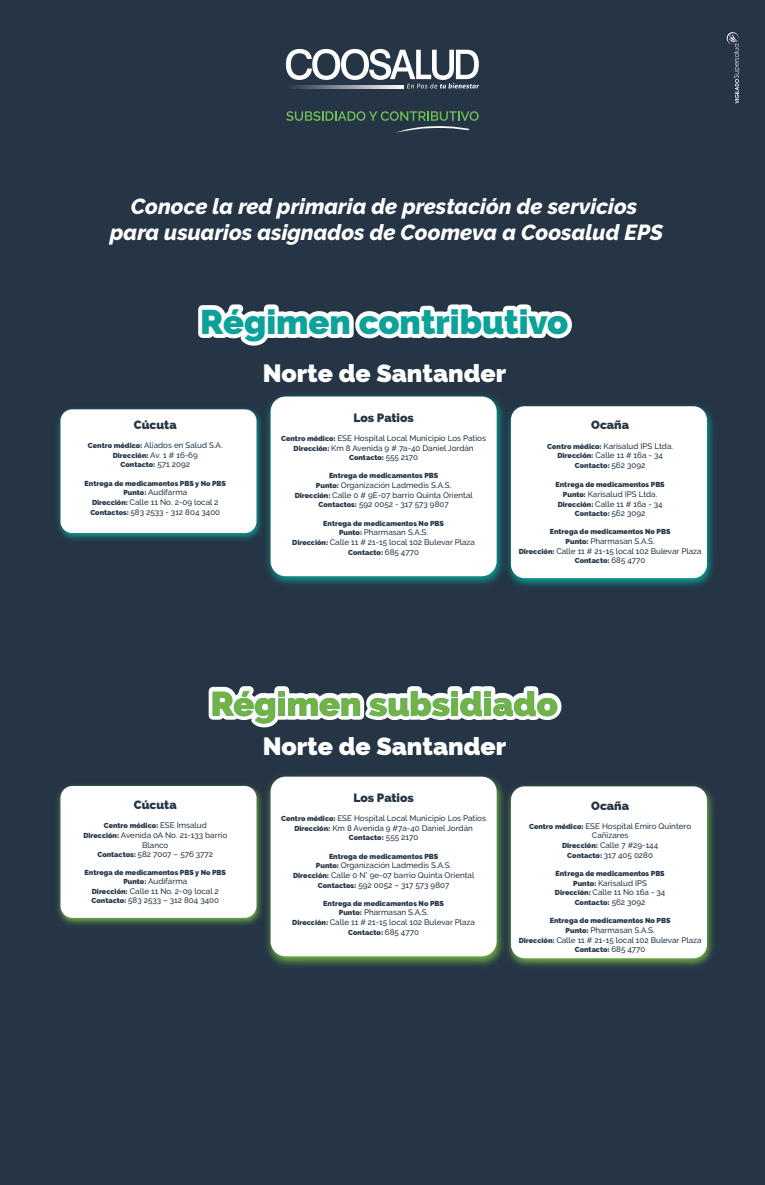
<style>
.page{position:relative;width:765px;height:1185px;background:#253546}
.page>*{position:absolute;margin:0;border:0;box-sizing:border-box;transform-origin:0 0}
.t1{font:800 34.5px "Raleway";color:#0ca299}
.t2{font:800 34.5px "Raleway";color:#73b346}
.t3{font:800 25px "Raleway";color:#fff}
.t4{font:italic 800 21.75px/26.1px "Raleway";color:#fff;text-align:center}
.t5{font:800 12.12px "Raleway";color:#253546}
.t6{font:500 8px/9.6px "Raleway";color:#253546;text-align:center}
.t7{font:900 7.25px/9.6px "Raleway";color:#253546;text-align:center}
.s1{font-weight:900;font-size:7.25px}
.s2{font-weight:500;font-size:8px}
</style>
<div class="page">
<svg style="left:286px;top:49px;width:193px;height:39px"></svg>
<svg style="left:286px;top:85px;width:117px;height:3px"></svg>
<svg style="left:286px;top:111px;width:193px;height:22px"></svg>
<svg style="left:726px;top:32px;width:14px;height:72px"></svg>
<svg style="left:198px;top:304px;width:374px;height:42px"></svg>
<img style="left:543px;top:405px;width:170px;height:182px">
<div style="left:511px;top:406px;width:196px;height:172px;background:#fff;border-radius:14px"></div>
<img style="left:57px;top:408px;width:170px;height:132px">
<div style="left:61px;top:409px;width:195px;height:124px;background:#fff;border-radius:12px"></div>
<img style="left:227px;top:395px;width:316px;height:192px">
<div style="left:271px;top:397px;width:226px;height:179px;background:#fff;border-radius:15px"></div>
<svg style="left:208px;top:686px;width:354px;height:42px"></svg>
<img style="left:543px;top:785px;width:171px;height:182px">
<div style="left:511px;top:786px;width:196px;height:172px;background:#fff;border-radius:14px"></div>
<img style="left:57px;top:784px;width:170px;height:141px">
<div style="left:61px;top:786px;width:195px;height:132px;background:#fff;border-radius:12px"></div>
<img style="left:227px;top:775px;width:316px;height:192px">
<div style="left:271px;top:777px;width:226px;height:179px;background:#fff;border-radius:15px"></div>
<h3 class="t4" style="left:110px;top:193px;width:554px">Conoce la red primaria de prestación de servicios para usuarios asignados de Coomeva a Coosalud EPS</h3>
<h1 class="t1" style="left:200px;top:302px;width:370px">Régimen contributivo</h1>
<h2 class="t3" style="left:263px;top:359px;width:245px">Norte de Santander</h2>
<h3 class="t5" style="left:134px;top:418px;width:44px">Cúcuta</h3>
<p class="t6" style="left:88px;top:441px;width:136px"><span class="s1">Centro médico:</span> Aliados en Salud S.A.</p>
<p class="t7" style="left:113px;top:450px;width:87px">Dirección: <span class="s2">Av. 1 # 16-69<br></span>Contacto: <span class="s2">571 2092</span></p>
<p class="t7" style="left:85px;top:478px;width:143px">Entrega de medicamentos PBS y No PBS</p>
<p class="t6" style="left:90px;top:488px;width:131px"><span class="s1">Punto:</span> Audifarma<br><span class="s1">Dirección:</span> Calle 11 No. 2-09 local 2<br><span class="s1">Contactos:</span> 583 2533 - 312 804 3400</p>
<h3 class="t5" style="left:353px;top:410px;width:62px">Los Patios</h3>
<p class="t6" style="left:281px;top:433px;width:206px"><span class="s1">Centro médico:</span> ESE Hospital Local Municipio Los Patios<br><span class="s1">Dirección:</span> Km 8 Avenida 9 # 7a-40 Daniel Jordán</p>
<p class="t7" style="left:349px;top:453px;width:70px">Contacto: <span class="s2">555 2170</span></p>
<p class="t7" style="left:329px;top:471px;width:111px">Entrega de medicamentos PBS</p>
<p class="t6" style="left:295px;top:480px;width:180px"><span class="s1">Punto:</span> Organización Ladmedis S.A.S.<br><span class="s1">Dirección:</span> Calle 0 # 9E-07 barrio Quinta Oriental<br><span class="s1">Contactos:</span> 592 0052 - 317 573 9807</p>
<p class="t7" style="left:323px;top:518px;width:122px">Entrega de medicamentos No PBS</p>
<p class="t6" style="left:292px;top:528px;width:184px"><span class="s1">Punto:</span> Pharmasan S.A.S.<br><span class="s1">Dirección:</span> Calle 11 # 21-15 local 102 Bulevar Plaza</p>
<p class="t7" style="left:348px;top:547px;width:72px">Contacto: <span class="s2">685 4770</span></p>
<h3 class="t5" style="left:591px;top:418px;width:39px">Ocaña</h3>
<p class="t6" style="left:547px;top:441px;width:127px"><span class="s1">Centro médico:</span> Karisalud IPS Ltda.<br><span class="s1">Dirección:</span> Calle 11 # 16a - 34</p>
<p class="t7" style="left:575px;top:461px;width:72px">Contacto: <span class="s2">562 3092</span></p>
<p class="t7" style="left:556px;top:480px;width:111px">Entrega de medicamentos PBS</p>
<p class="t6" style="left:558px;top:489px;width:106px"><span class="s1">Punto:</span> Karisalud IPS Ltda.<br><span class="s1">Dirección:</span> Calle 11 # 16a - 34</p>
<p class="t7" style="left:575px;top:509px;width:72px">Contacto: <span class="s2">562 3092</span></p>
<p class="t7" style="left:550px;top:527px;width:122px">Entrega de medicamentos No PBS</p>
<p class="t6" style="left:519px;top:536px;width:184px"><span class="s1">Punto:</span> Pharmasan S.A.S.<br><span class="s1">Dirección:</span> Calle 11 # 21-15 local 102 Bulevar Plaza</p>
<p class="t7" style="left:575px;top:556px;width:72px">Contacto: <span class="s2">685 4770</span></p>
<h1 class="t2" style="left:211px;top:683px;width:349px">Régimen subsidiado</h1>
<h2 class="t3" style="left:263px;top:732px;width:245px">Norte de Santander</h2>
<h3 class="t5" style="left:134px;top:798px;width:44px">Cúcuta</h3>
<p class="t7" style="left:104px;top:821px;width:104px">Centro médico: <span class="s2">ESE Imsalud</span></p>
<p class="t6" style="left:83px;top:830px;width:145px"><span class="s1">Dirección:</span> Avenida 0A No. 21-133 barrio<br>Blanco<br><span class="s1">Contactos:</span> 582 7007 – 576 3772</p>
<p class="t7" style="left:85px;top:867px;width:143px">Entrega de medicamentos PBS y No PBS</p>
<p class="t6" style="left:92px;top:877px;width:129px"><span class="s1">Punto:</span> Audifarma<br><span class="s1">Dirección:</span> Calle 11 No. 2-09 local 2<br><span class="s1">Contacto:</span> 583 2533 – 312 804 3400</p>
<h3 class="t5" style="left:353px;top:790px;width:62px">Los Patios</h3>
<p class="t6" style="left:281px;top:813px;width:206px"><span class="s1">Centro médico:</span> ESE Hospital Local Municipio Los Patios<br><span class="s1">Dirección:</span> Km 8 Avenida 9 #7a-40 Daniel Jordán</p>
<p class="t7" style="left:349px;top:833px;width:71px">Contacto: <span class="s2">555 2170</span></p>
<p class="t7" style="left:329px;top:851px;width:111px">Entrega de medicamentos PBS</p>
<p class="t6" style="left:293px;top:861px;width:183px"><span class="s1">Punto:</span> Organización Ladmedis S.A.S.<br><span class="s1">Dirección:</span> Calle 0 N° 9e-07 barrio Quinta Oriental<br><span class="s1">Contactos:</span> 592 0052 – 317 573 9807</p>
<p class="t7" style="left:323px;top:898px;width:122px">Entrega de medicamentos No PBS</p>
<p class="t6" style="left:292px;top:908px;width:184px"><span class="s1">Punto:</span> Pharmasan S.A.S.<br><span class="s1">Dirección:</span> Calle 11 # 21-15 local 102 Bulevar Plaza</p>
<p class="t7" style="left:348px;top:927px;width:72px">Contacto: <span class="s2">685 4770</span></p>
<h3 class="t5" style="left:591px;top:798px;width:39px">Ocaña</h3>
<p class="t6" style="left:529px;top:821px;width:164px"><span class="s1">Centro médico:</span> ESE Hospital Emiro Quintero<br>Cañizares<br><span class="s1">Dirección:</span> Calle 7 #29-144<br><span class="s1">Contacto:</span> 317 405 0280</p>
<p class="t7" style="left:556px;top:869px;width:111px">Entrega de medicamentos PBS</p>
<p class="t6" style="left:555px;top:878px;width:112px"><span class="s1">Punto:</span> Karisalud IPS<br><span class="s1">Dirección:</span> Calle 11 No 16a - 34</p>
<p class="t7" style="left:575px;top:898px;width:72px">Contacto: <span class="s2">562 3092</span></p>
<p class="t7" style="left:550px;top:916px;width:122px">Entrega de medicamentos No PBS</p>
<p class="t6" style="left:519px;top:925px;width:184px"><span class="s1">Punto:</span> Pharmasan S.A.S.<br><span class="s1">Dirección:</span> Calle 11 # 21-15 local 102 Bulevar Plaza</p>
<p class="t7" style="left:575px;top:945px;width:72px">Contacto: <span class="s2">685 4770</span></p>
</div>
